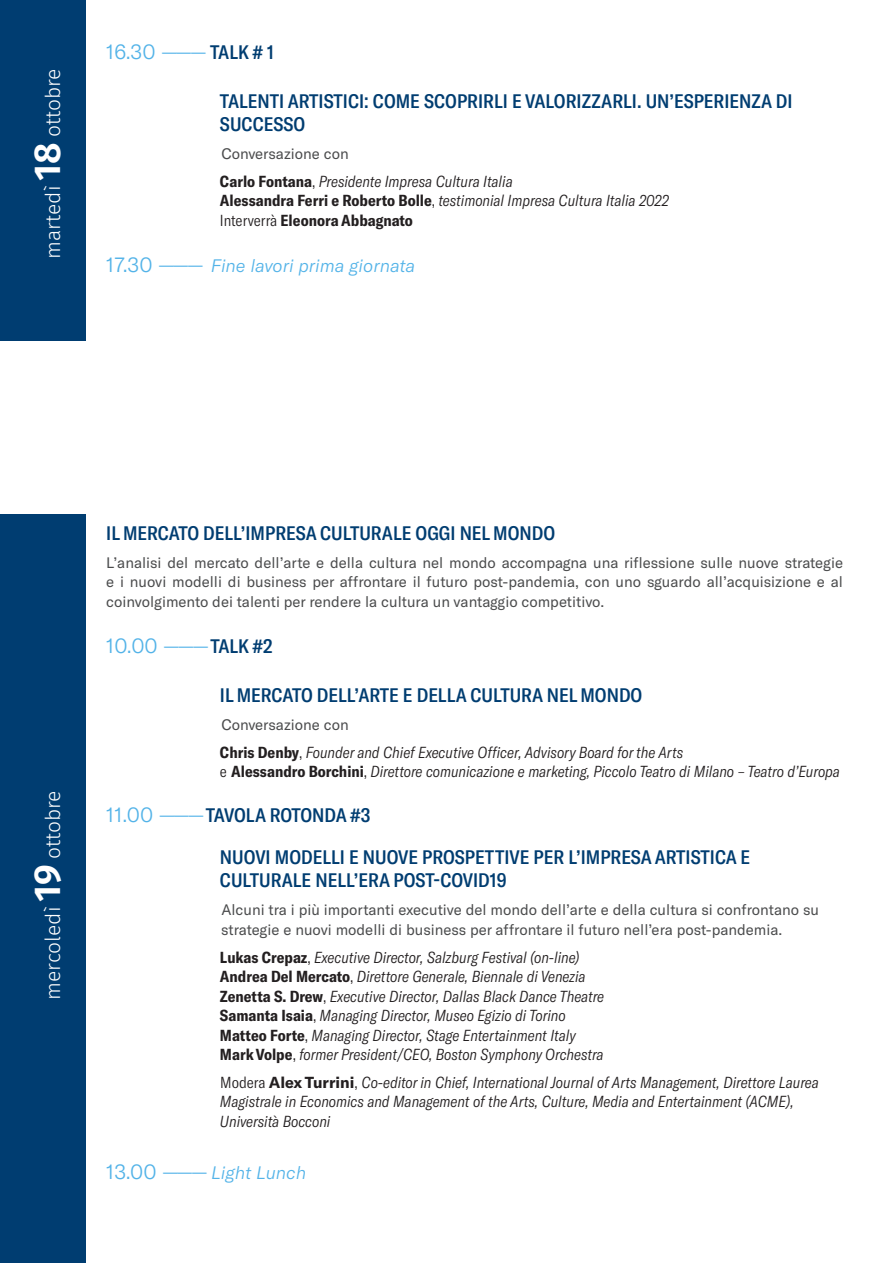
<style>
.page{position:relative;width:893px;height:1263px;background:#fff}
.page>*{position:absolute;margin:0;border:0;box-sizing:border-box;transform-origin:0 0}
.t1{font:300 21px "Fira Sans";color:#fff}
.orario{font:300 20.85px "GT America";color:#53b3e8}
.Titolo_sessioni_2{font:500 condensed 19.35px/23.1px "GT America";color:#003d71}
.Titolo_sessioni{font:500 condensed 19.35px "GT America";color:#003d71}
.orario-2{font:500 condensed 19.35px "GT America";letter-spacing:-.015em;color:#003d71}
.orario-3{font:italic 300 17.85px "GT America";color:#53b3e8}
.nome_relatore{font:italic 300 condensed 15.75px "GT America";color:#231f20}
.descrizione_sessioni{font:italic 300 condensed 15.75px/19.4px "GT America";color:#231f20}
.nome_relatore-2{font:700 condensed 15.75px "GT America";color:#231f20}
.descrizione_sessioni-2{font:15px/19.5px "GT America";color:#4b4c4d;text-align:justify}
.s1{font-weight:600;font-size:37.5px}
.s2{font-weight:500;font-stretch:condensed;font-size:19.35px;color:#003d71}
.s3{font-weight:700;font-style:normal}
.s4{font-style:normal;font-size:15.6px}
.s5{font-weight:300}
.s6{font-style:normal;font-size:20.85px}
.s7{font-style:normal}
.s8{font-weight:300;font-stretch:normal;font-size:20.85px;color:#53b3e8}
.s9{font-weight:700;font-style:normal;font-stretch:normal}
</style>
<div class="page">
<div style="left:0;top:0;width:85px;height:340px;background:#003d71"></div>
<div style="left:0;top:514px;width:85px;height:749px;background:#003d71"></div>
<hr style="left:892px;top:0;width:1px;height:1263px;background:#003d71">
<p class="t1" style="left:38px;top:259px;width:192px;rotate:-90deg">martedì <span class="s1">18</span> ottobre</p>
<p class="orario" style="left:106px;top:40px;width:169px">16.30 ——— <span class="s2">TALK # 1</span></p>
<p class="Titolo_sessioni_2" style="left:220px;top:90px;width:574px">TALENTI ARTISTICI: COME SCOPRIRLI E VALORIZZARLI. UN’ESPERIENZA DI<br>SUCCESSO</p>
<p class="descrizione_sessioni-2" style="left:221px;top:144px;width:129px">Conversazione con</p>
<p class="nome_relatore" style="left:220px;top:172px;width:294px"><span class="s3">Carlo Fontana</span><span class="s4">,</span> Presidente Impresa Cultura Italia</p>
<p class="nome_relatore" style="left:220px;top:192px;width:450px"><span class="s3">Alessandra Ferri e Roberto Bolle</span><span class="s4">,</span> testimonial Impresa Cultura Italia 2022</p>
<p class="nome_relatore-2" style="left:220px;top:210px;width:194px"><span class="s5">Interverrà</span> Eleonora Abbagnato</p>
<p class="orario-3" style="left:106px;top:255px;width:310px"><span class="s6">17.30 ———</span> Fine lavori prima giornata</p>
<p class="t1" style="left:38px;top:1000px;width:211px;rotate:-90deg">mercoledì <span class="s1">19</span> ottobre</p>
<p class="Titolo_sessioni" style="left:106px;top:522px;width:450px">IL MERCATO DELL’IMPRESA CULTURALE OGGI NEL MONDO</p>
<p class="descrizione_sessioni-2" style="left:106px;top:553px;width:738px">L’analisi del mercato dell’arte e della cultura nel mondo accompagna una riflessione sulle nuove strategie e i nuovi modelli di business per affrontare il futuro post-pandemia, con uno sguardo all’acquisizione e al coinvolgimento dei talenti per rendere la cultura un vantaggio competitivo.</p>
<p class="orario" style="left:106px;top:634px;width:168px">10.00 ——— <span class="s2">TALK #2</span></p>
<p class="Titolo_sessioni_2" style="left:220px;top:684px;width:424px">IL MERCATO DELL’ARTE E DELLA CULTURA NEL MONDO</p>
<p class="descrizione_sessioni-2" style="left:221px;top:715px;width:129px">Conversazione con</p>
<p class="nome_relatore" style="left:220px;top:743px;width:465px"><span class="s3">Chris Denby</span><span class="s7">,</span> Founder and Chief Executive Officer, Advisory Board for the Arts</p>
<p class="nome_relatore" style="left:220px;top:763px;width:621px"><span class="s7">e</span> <span class="s3">Alessandro Borchini</span><span class="s7">,</span> Direttore comunicazione e marketing, Piccolo Teatro di Milano – Teatro d’Europa</p>
<p class="orario-2" style="left:106px;top:803px;width:266px"><span class="s8">11.00 ———</span> TAVOLA ROTONDA #3</p>
<p class="Titolo_sessioni_2" style="left:220px;top:846px;width:532px">NUOVI MODELLI E NUOVE PROSPETTIVE PER L’IMPRESA ARTISTICA E<br>CULTURALE NELL’ERA POST-COVID19</p>
<p class="descrizione_sessioni-2" style="left:221px;top:900px;width:599px">Alcuni tra i più importanti executive del mondo dell’arte e della cultura si confrontano su strategie e nuovi modelli di business per affrontare il futuro nell’era post-pandemia.</p>
<p class="nome_relatore" style="left:220px;top:948px;width:361px"><span class="s3">Lukas Crepaz</span><span class="s7">,</span> Executive Director, Salzburg Festival (on-line)</p>
<p class="nome_relatore" style="left:220px;top:967px;width:367px"><span class="s3">Andrea Del Mercato</span><span class="s7">,</span> Direttore Generale, Biennale di Venezia</p>
<p class="nome_relatore" style="left:220px;top:987px;width:386px"><span class="s3">Zenetta S. Drew</span><span class="s7">,</span> Executive Director, Dallas Black Dance Theatre</p>
<p class="nome_relatore" style="left:220px;top:1006px;width:347px"><span class="s3">Samanta Isaia</span><span class="s7">,</span> Managing Director, Museo Egizio di Torino</p>
<p class="nome_relatore" style="left:220px;top:1026px;width:357px"><span class="s3">Matteo Forte</span><span class="s7">,</span> Managing Director, Stage Entertainment Italy</p>
<p class="nome_relatore" style="left:220px;top:1045px;width:385px"><span class="s3">Mark Volpe</span><span class="s7">,</span> former President/CEO, Boston Symphony Orchestra</p>
<p class="descrizione_sessioni" style="left:220px;top:1073px;width:600px"><span class="s7">Modera</span> <span class="s9">Alex Turrini</span><span class="s7">,</span> Co-editor in Chief, International Journal of Arts Management, Direttore Laurea<br>Magistrale in Economics and Management of the Arts, Culture, Media and Entertainment (ACME),<br>Università Bocconi</p>
<p class="orario-3" style="left:106px;top:1163px;width:201px"><span class="s6">13.00 ———</span> Light Lunch</p>
</div>
